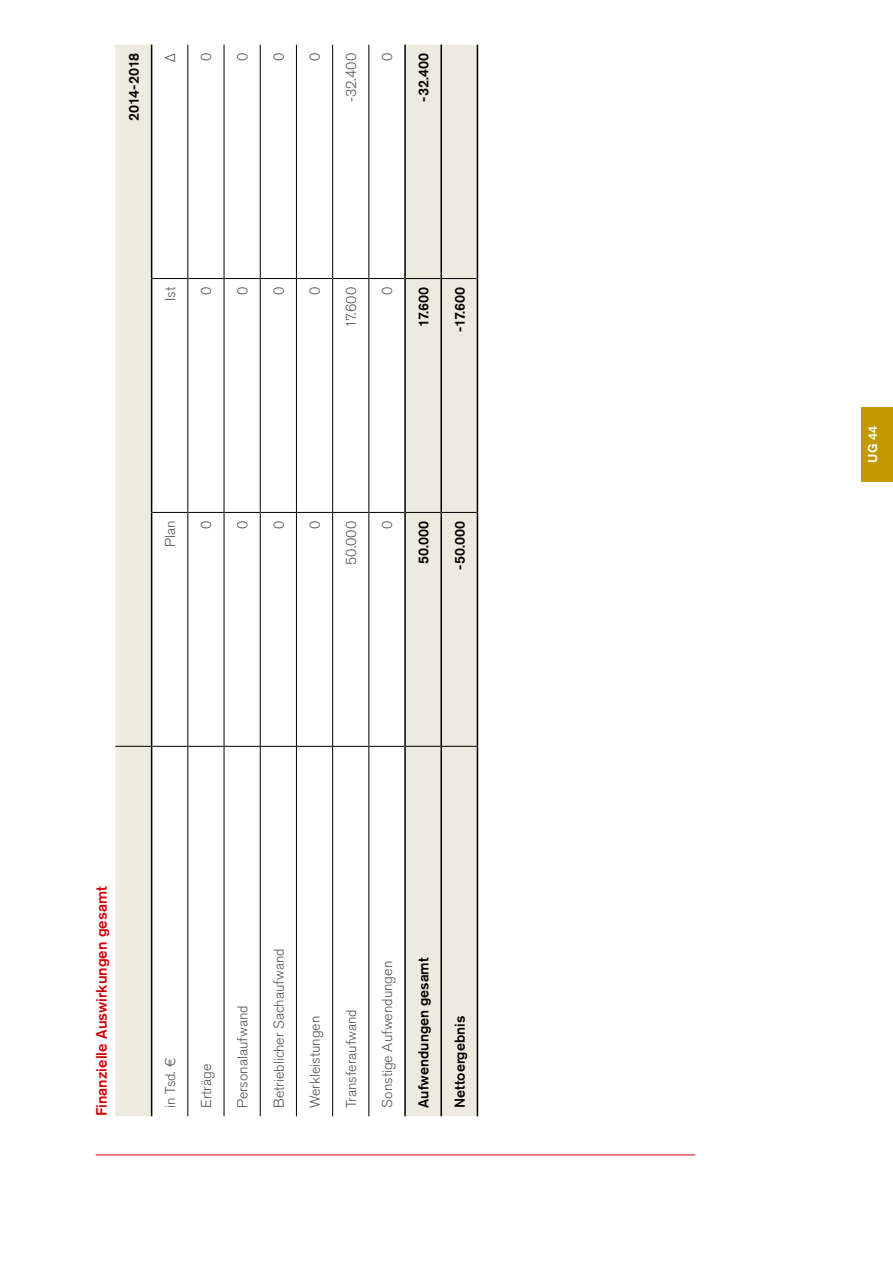
<style>
.page{position:relative;width:893px;height:1263px;background:#fff}
.page>*{position:absolute;margin:0;border:0;box-sizing:border-box;transform-origin:0 0}
.Überschrift_3{font:500 15px "Akzidenz Grotesk Pro";color:#d1050c}
.t1{font:300 14.25px "Akzidenz Grotesk Pro";color:#565656}
.t2{font:500 14.25px "Akzidenz Grotesk Pro";color:#000}
.t3{font:500 12.75px "Akzidenz Grotesk Pro";color:#fff}
</style>
<div class="page">
<hr style="left:96px;top:1154px;width:599px;height:1px;background:#d1050c">
<svg style="left:115px;top:45px;width:362px;height:1071px"></svg>
<hr style="left:115px;top:746px;width:36px;height:1px;background:#000">
<hr style="left:152px;top:746px;width:35px;height:1px;background:#000">
<hr style="left:152px;top:512px;width:35px;height:1px;background:#000">
<hr style="left:152px;top:278px;width:35px;height:1px;background:#000">
<hr style="left:188px;top:746px;width:36px;height:1px;background:#000">
<hr style="left:188px;top:512px;width:36px;height:1px;background:#000">
<hr style="left:188px;top:278px;width:36px;height:1px;background:#000">
<hr style="left:224px;top:746px;width:36px;height:1px;background:#000">
<hr style="left:224px;top:512px;width:36px;height:1px;background:#000">
<hr style="left:224px;top:278px;width:36px;height:1px;background:#000">
<hr style="left:261px;top:746px;width:35px;height:1px;background:#000">
<hr style="left:261px;top:512px;width:35px;height:1px;background:#000">
<hr style="left:261px;top:278px;width:35px;height:1px;background:#000">
<hr style="left:297px;top:746px;width:35px;height:1px;background:#000">
<hr style="left:297px;top:512px;width:35px;height:1px;background:#000">
<hr style="left:297px;top:278px;width:35px;height:1px;background:#000">
<hr style="left:333px;top:746px;width:35px;height:1px;background:#000">
<hr style="left:333px;top:512px;width:35px;height:1px;background:#000">
<hr style="left:333px;top:278px;width:35px;height:1px;background:#000">
<hr style="left:369px;top:746px;width:35px;height:1px;background:#000">
<hr style="left:369px;top:512px;width:35px;height:1px;background:#000">
<hr style="left:369px;top:278px;width:35px;height:1px;background:#000">
<hr style="left:406px;top:746px;width:34px;height:1px;background:#000">
<hr style="left:406px;top:512px;width:34px;height:1px;background:#000">
<hr style="left:406px;top:278px;width:34px;height:1px;background:#000">
<hr style="left:442px;top:746px;width:35px;height:1px;background:#000">
<hr style="left:442px;top:512px;width:35px;height:1px;background:#000">
<hr style="left:442px;top:278px;width:35px;height:1px;background:#000">
<hr style="left:187px;top:746px;width:1px;height:370px;background:#000">
<hr style="left:187px;top:512px;width:1px;height:234px;background:#000">
<hr style="left:187px;top:279px;width:1px;height:233px;background:#000">
<hr style="left:187px;top:45px;width:1px;height:234px;background:#000">
<hr style="left:224px;top:746px;width:1px;height:370px;background:#000">
<hr style="left:224px;top:512px;width:1px;height:234px;background:#000">
<hr style="left:224px;top:279px;width:1px;height:233px;background:#000">
<hr style="left:224px;top:45px;width:1px;height:234px;background:#000">
<hr style="left:260px;top:746px;width:1px;height:370px;background:#000">
<hr style="left:260px;top:512px;width:1px;height:234px;background:#000">
<hr style="left:260px;top:279px;width:1px;height:233px;background:#000">
<hr style="left:260px;top:45px;width:1px;height:234px;background:#000">
<hr style="left:296px;top:746px;width:1px;height:370px;background:#000">
<hr style="left:296px;top:512px;width:1px;height:234px;background:#000">
<hr style="left:296px;top:279px;width:1px;height:233px;background:#000">
<hr style="left:296px;top:45px;width:1px;height:234px;background:#000">
<hr style="left:332px;top:746px;width:1px;height:370px;background:#000">
<hr style="left:332px;top:512px;width:1px;height:234px;background:#000">
<hr style="left:332px;top:279px;width:1px;height:233px;background:#000">
<hr style="left:332px;top:45px;width:1px;height:234px;background:#000">
<hr style="left:368px;top:746px;width:1px;height:370px;background:#000">
<hr style="left:368px;top:512px;width:1px;height:234px;background:#000">
<hr style="left:368px;top:279px;width:1px;height:233px;background:#000">
<hr style="left:368px;top:45px;width:1px;height:234px;background:#000">
<hr style="left:440px;top:746px;width:2px;height:370px;background:#000">
<hr style="left:440px;top:512px;width:2px;height:234px;background:#000">
<hr style="left:440px;top:279px;width:2px;height:233px;background:#000">
<hr style="left:440px;top:45px;width:2px;height:234px;background:#000">
<hr style="left:151px;top:746px;width:1px;height:370px;background:#000">
<hr style="left:151px;top:512px;width:1px;height:234px;background:#000">
<hr style="left:151px;top:279px;width:1px;height:233px;background:#000">
<hr style="left:151px;top:45px;width:1px;height:234px;background:#000">
<hr style="left:404px;top:746px;width:2px;height:370px;background:#000">
<hr style="left:404px;top:512px;width:2px;height:234px;background:#000">
<hr style="left:404px;top:279px;width:2px;height:233px;background:#000">
<hr style="left:404px;top:45px;width:2px;height:234px;background:#000">
<hr style="left:477px;top:746px;width:1px;height:370px;background:#000">
<hr style="left:477px;top:512px;width:1px;height:234px;background:#000">
<hr style="left:477px;top:279px;width:1px;height:233px;background:#000">
<hr style="left:477px;top:45px;width:1px;height:234px;background:#000">
<div style="left:861px;top:407px;width:32px;height:75px;background:#c29a00"></div>
<p class="t2" style="left:125px;top:121px;width:69px;rotate:-90deg">2014-2018</p>
<p class="t1" style="left:161px;top:62px;width:10px;rotate:-90deg">Δ</p>
<p class="t1" style="left:197px;top:61px;width:10px;rotate:-90deg">0</p>
<p class="t1" style="left:233px;top:61px;width:10px;rotate:-90deg">0</p>
<p class="t1" style="left:269px;top:61px;width:10px;rotate:-90deg">0</p>
<p class="t1" style="left:306px;top:61px;width:10px;rotate:-90deg">0</p>
<p class="t1" style="left:342px;top:102px;width:51px;rotate:-90deg">-32.400</p>
<p class="t1" style="left:378px;top:61px;width:10px;rotate:-90deg">0</p>
<p class="t2" style="left:414px;top:102px;width:50px;rotate:-90deg">-32.400</p>
<p class="t1" style="left:161px;top:301px;width:15px;rotate:-90deg">Ist</p>
<p class="t1" style="left:197px;top:295px;width:10px;rotate:-90deg">0</p>
<p class="t1" style="left:233px;top:295px;width:10px;rotate:-90deg">0</p>
<p class="t1" style="left:269px;top:295px;width:10px;rotate:-90deg">0</p>
<p class="t1" style="left:306px;top:295px;width:10px;rotate:-90deg">0</p>
<p class="t1" style="left:342px;top:328px;width:42px;rotate:-90deg">17.600</p>
<p class="t1" style="left:378px;top:295px;width:10px;rotate:-90deg">0</p>
<p class="t2" style="left:414px;top:327px;width:42px;rotate:-90deg">17.600</p>
<p class="t2" style="left:450px;top:332px;width:47px;rotate:-90deg">-17.600</p>
<p class="t1" style="left:161px;top:547px;width:28px;rotate:-90deg">Plan</p>
<p class="t1" style="left:197px;top:529px;width:10px;rotate:-90deg">0</p>
<p class="t1" style="left:233px;top:529px;width:10px;rotate:-90deg">0</p>
<p class="t1" style="left:269px;top:529px;width:10px;rotate:-90deg">0</p>
<p class="t1" style="left:306px;top:529px;width:10px;rotate:-90deg">0</p>
<p class="t1" style="left:342px;top:565px;width:45px;rotate:-90deg">50.000</p>
<p class="t1" style="left:378px;top:529px;width:10px;rotate:-90deg">0</p>
<p class="t2" style="left:414px;top:564px;width:45px;rotate:-90deg">50.000</p>
<p class="t2" style="left:450px;top:569px;width:50px;rotate:-90deg">-50.000</p>
<h4 class="Überschrift_3" style="left:92px;top:1116px;width:231px;rotate:-90deg">Finanzielle Auswirkungen gesamt</h4>
<p class="t1" style="left:161px;top:1108px;width:51px;rotate:-90deg">in Tsd. €</p>
<p class="t1" style="left:197px;top:1108px;width:45px;rotate:-90deg">Erträge</p>
<p class="t1" style="left:233px;top:1108px;width:104px;rotate:-90deg">Personalaufwand</p>
<p class="t1" style="left:269px;top:1108px;width:161px;rotate:-90deg">Betrieblicher Sachaufwand</p>
<p class="t1" style="left:306px;top:1108px;width:94px;rotate:-90deg">Werkleistungen</p>
<p class="t1" style="left:342px;top:1108px;width:100px;rotate:-90deg">Transferaufwand</p>
<p class="t1" style="left:378px;top:1108px;width:148px;rotate:-90deg">Sonstige Aufwendungen</p>
<p class="t2" style="left:414px;top:1108px;width:152px;rotate:-90deg">Aufwendungen gesamt</p>
<p class="t2" style="left:450px;top:1108px;width:93px;rotate:-90deg">Nettoergebnis</p>
<p class="t3" style="left:864px;top:463px;width:39px;rotate:-90deg">UG 44</p>
</div>
